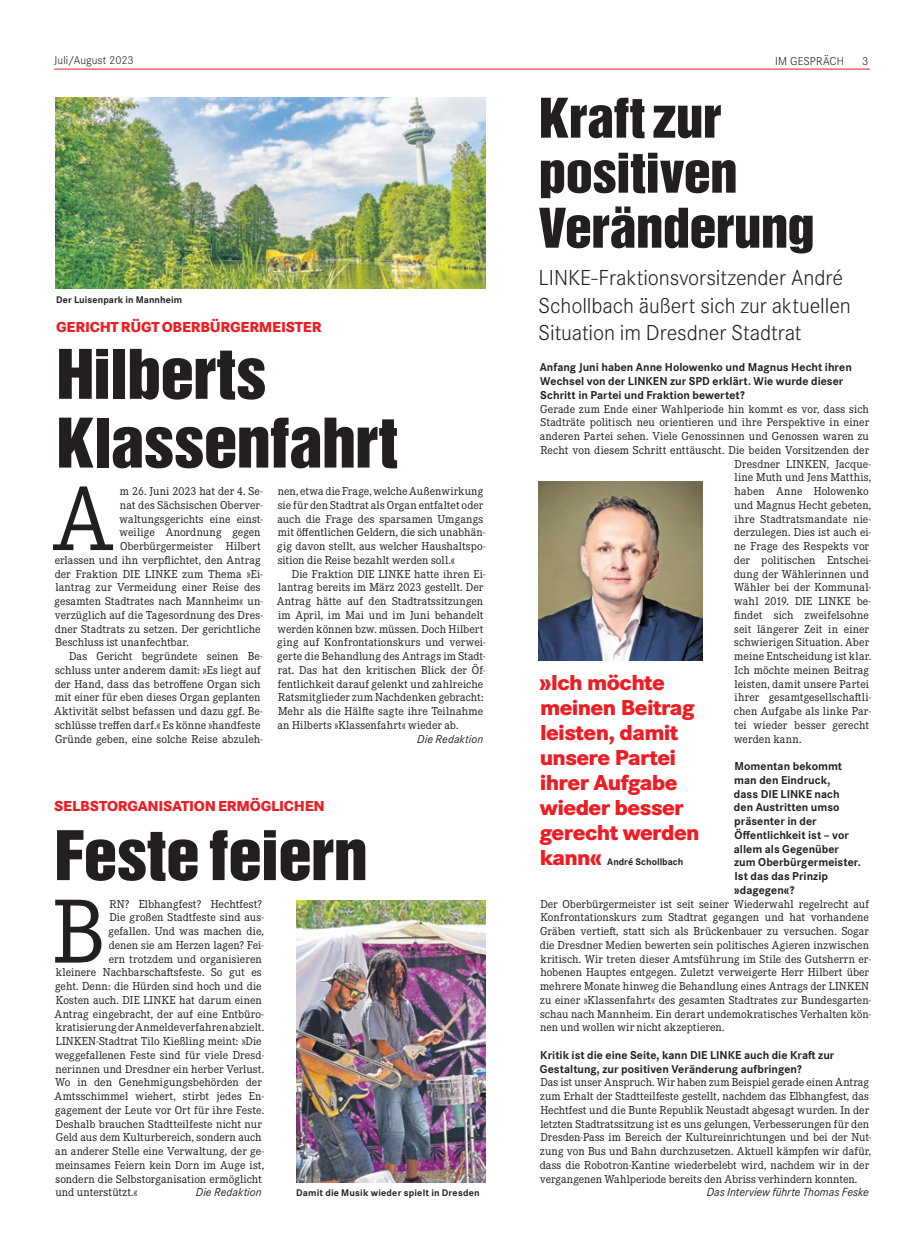
<style>
.page{position:relative;width:922px;height:1258px;background:#fff}
.page>*{position:absolute;margin:0;border:0;box-sizing:border-box;transform-origin:0 0}
.t1{font:94.38px "Corporate E Pro";color:#231f20}
.t2{font:62.5px/68.8px "Helvetica Inserat";letter-spacing:-.015em;color:#231f20;scale:1.1 1}
.t3{font:50px/55px "Helvetica Inserat";letter-spacing:-.01em;color:#231f20;scale:1.1 1}
.t4{font:300 22.5px/27.5px "Corporate S Pro";letter-spacing:-.005em;color:#231f20}
.t5{font:800 22.5px/25px "Corporate S Pro";letter-spacing:-.03em;color:#ee1d23}
.t6{font:800 15px "Corporate S Pro";letter-spacing:-.015em;color:#ee1d23}
.t7{font:italic 12.25px "Corporate S Pro";color:#231f20}
.t8{font:11.88px/13.8px "Corporate E Pro";letter-spacing:.005em;color:#231f20}
.t9{font:700 11.88px/13.8px "Corporate S Pro";color:#231f20}
.t10{font:300 11.88px "Corporate S Pro";letter-spacing:.01em;color:#231f20}
.t11{font:italic 11.88px "Corporate S Pro";letter-spacing:.005em;color:#231f20}
.t12{font:700 10px "Corporate S Pro";letter-spacing:.01em;color:#231f20}
</style>
<div class="page">
<hr style="left:54px;top:69px;width:815px;height:1px;background:#ee1d23">
<img style="left:55px;top:97px;width:430px;height:192px">
<img style="left:296px;top:901px;width:189px;height:282px">
<img style="left:538px;top:481px;width:164px;height:179px">
<p class="t10" style="left:54px;top:52px;width:81px">Juli/August 2023</p>
<p class="t12" style="left:56px;top:291px;width:127px">Der Luisenpark in Mannheim</p>
<p class="t6" style="left:56px;top:315px;width:267px">GERICHT RÜGT OBERBÜRGERMEISTER</p>
<h2 class="t2" style="left:56px;top:341px;width:312px">Hilberts<br>Klassenfahrt</h2>
<h1 class="t1" style="left:52px;top:455px;width:63px">A</h1>
<p class="t8" style="left:120px;top:484px;width:144px">m 26. Juni 2023 hat der 4. Se-</p>
<p class="t8" style="left:120px;top:497px;width:144px">nat des Sächsischen Oberver-</p>
<p class="t8" style="left:119px;top:511px;width:145px">waltungsgerichts eine einst-</p>
<p class="t8" style="left:119px;top:525px;width:142px">weilige Anordnung gegen</p>
<p class="t8" style="left:120px;top:539px;width:142px">Oberbürgermeister Hilbert</p>
<p class="t8" style="left:55px;top:552px;width:207px">erlassen und ihn verpflichtet, den Antrag</p>
<p class="t8" style="left:55px;top:566px;width:209px">der Fraktion DIE LINKE zum Thema »Ei-</p>
<p class="t8" style="left:55px;top:580px;width:207px">lantrag zur Vermeidung einer Reise des</p>
<p class="t8" style="left:55px;top:594px;width:209px">gesamten Stadtrates nach Mannheim« un-</p>
<p class="t8" style="left:55px;top:607px;width:209px">verzüglich auf die Tagesordnung des Dres-</p>
<p class="t8" style="left:55px;top:621px;width:207px">dner Stadtrats zu setzen. Der gerichtliche</p>
<p class="t8" style="left:55px;top:635px;width:135px">Beschluss ist unanfechtbar.</p>
<p class="t8" style="left:69px;top:649px;width:195px">Das Gericht begründete seinen Be-</p>
<p class="t8" style="left:55px;top:662px;width:207px">schluss unter anderem damit: »Es liegt auf</p>
<p class="t8" style="left:55px;top:676px;width:207px">der Hand, dass das betroffene Organ sich</p>
<p class="t8" style="left:55px;top:690px;width:207px">mit einer für eben dieses Organ geplanten</p>
<p class="t8" style="left:54px;top:704px;width:210px">Aktivität selbst befassen und dazu ggf. Be-</p>
<p class="t8" style="left:55px;top:717px;width:207px">schlüsse treffen darf.« Es könne »handfeste</p>
<p class="t8" style="left:55px;top:731px;width:209px">Gründe geben, eine solche Reise abzuleh-</p>
<p class="t8" style="left:277px;top:484px;width:209px">nen, etwa die Frage, welche Außenwirkung sie für den Stadtrat als Organ entfaltet oder auch die Frage des sparsamen Umgangs mit öffentlichen Geldern, die sich unabhän&shy;gig davon stellt, aus welcher Haushaltspo&shy;sition die Reise bezahlt werden soll.«</p>
<p class="t8" style="left:277px;top:566px;width:210px;text-indent:15px">Die Fraktion DIE LINKE hatte ihren Ei&shy;lantrag bereits im März 2023 gestellt. Der Antrag hätte auf den Stadtratssitzungen im April, im Mai und im Juni behandelt werden können bzw. müssen. Doch Hilbert ging auf Konfrontationskurs und verwei&shy;gerte die Behandlung des Antrags im Stadt&shy;rat. Das hat den kritischen Blick der Öf&shy;fentlichkeit darauf gelenkt und zahlreiche Ratsmitglieder zum Nachdenken gebracht:<br>Mehr als die Hälfte sagte ihre Teilnahme an Hilberts »Klassenfahrt« wieder ab.</p>
<p class="t11" style="left:417px;top:730px;width:67px">Die Redaktion</p>
<p class="t6" style="left:54px;top:794px;width:272px">SELBSTORGANISATION ERMÖGLICHEN</p>
<h2 class="t2" style="left:54px;top:823px;width:287px">Feste feiern</h2>
<h1 class="t1" style="left:52px;top:867px;width:54px">B</h1>
<p class="t8" style="left:109px;top:896px;width:154px">RN? Elbhangfest? Hechtfest?</p>
<p class="t8" style="left:109px;top:910px;width:156px">Die großen Stadtfeste sind aus-</p>
<p class="t8" style="left:109px;top:924px;width:157px">gefallen. Und was machen die,</p>
<p class="t8" style="left:109px;top:937px;width:157px">denen sie am Herzen lagen? Fei-</p>
<p class="t8" style="left:109px;top:951px;width:154px">ern trotzdem und organisieren</p>
<p class="t8" style="left:56px;top:965px;width:207px">kleinere Nachbarschaftsfeste. So gut es</p>
<p class="t8" style="left:55px;top:979px;width:208px">geht. Denn: die Hürden sind hoch und die</p>
<p class="t8" style="left:56px;top:992px;width:207px">Kosten auch. DIE LINKE hat darum einen</p>
<p class="t8" style="left:55px;top:1006px;width:211px">Antrag eingebracht, der auf eine Entbüro-</p>
<p class="t8" style="left:56px;top:1020px;width:210px">kratisierung der Anmeldeverfahren abzielt.</p>
<p class="t8" style="left:56px;top:1034px;width:207px">LINKEN-Stadtrat Tilo Kießling meint: »Die</p>
<p class="t8" style="left:55px;top:1047px;width:210px">weggefallenen Feste sind für viele Dresd-</p>
<p class="t8" style="left:56px;top:1061px;width:210px">nerinnen und Dresdner ein herber Verlust.</p>
<p class="t8" style="left:55px;top:1075px;width:208px">Wo in den Genehmigungsbehörden der</p>
<p class="t8" style="left:55px;top:1089px;width:211px">Amtsschimmel wiehert, stirbt jedes En-</p>
<p class="t8" style="left:55px;top:1102px;width:210px">gagement der Leute vor Ort für ihre Feste.</p>
<p class="t8" style="left:56px;top:1116px;width:207px">Deshalb brauchen Stadtteilfeste nicht nur</p>
<p class="t8" style="left:56px;top:1130px;width:207px">Geld aus dem Kulturbereich, sondern auch</p>
<p class="t8" style="left:55px;top:1144px;width:210px">an anderer Stelle eine Verwaltung, der ge-</p>
<p class="t8" style="left:55px;top:1157px;width:210px">meinsames Feiern kein Dorn im Auge ist,</p>
<p class="t8" style="left:55px;top:1171px;width:208px">sondern die Selbstorganisation ermöglicht</p>
<p class="t8" style="left:55px;top:1185px;width:84px">und unterstützt.«</p>
<p class="t11" style="left:196px;top:1184px;width:67px">Die Redaktion</p>
<p class="t12" style="left:296px;top:1185px;width:185px">Damit die Musik wieder spielt in Dresden</p>
<p class="t10" style="left:775px;top:53px;width:70px">IM GESPRÄCH</p>
<p class="t10" style="left:862px;top:53px;width:8px">3</p>
<h3 class="t3" style="left:538px;top:92px;width:252px">Kraft zur positiven<br>Veränderung</h3>
<h3 class="t4" style="left:538px;top:262px;width:314px">LINKE-Fraktionsvorsitzender André<br>Schollbach äußert sich zur aktuellen<br>Situation im Dresdner Stadtrat</h3>
<p class="t9" style="left:539px;top:360px;width:313px">Anfang Juni haben Anne Holowenko und Magnus Hecht ihren<br>Wechsel von der LINKEN zur SPD erklärt. Wie wurde dieser<br>Schritt in Partei und Fraktion bewertet?</p>
<p class="t8" style="left:540px;top:401px;width:330px">Gerade zum Ende einer Wahlperiode hin kommt es vor, dass sich</p>
<p class="t8" style="left:540px;top:415px;width:330px">Stadträte politisch neu orientieren und ihre Perspektive in einer</p>
<p class="t8" style="left:539px;top:429px;width:330px">anderen Partei sehen. Viele Genossinnen und Genossen waren zu</p>
<p class="t8" style="left:540px;top:442px;width:330px">Recht von diesem Schritt enttäuscht. Die beiden Vorsitzenden der</p>
<p class="t8" style="left:734px;top:456px;width:138px">Dresdner LINKEN, Jacque-</p>
<p class="t8" style="left:734px;top:470px;width:138px">line Muth und Jens Matthis,</p>
<p class="t8" style="left:734px;top:484px;width:136px">haben Anne Holowenko</p>
<p class="t8" style="left:734px;top:497px;width:139px">und Magnus Hecht gebeten,</p>
<p class="t8" style="left:734px;top:511px;width:138px">ihre Stadtratsmandate nie-</p>
<p class="t8" style="left:733px;top:525px;width:139px">derzulegen. Dies ist auch ei-</p>
<p class="t8" style="left:734px;top:539px;width:136px">ne Frage des Respekts vor</p>
<p class="t8" style="left:733px;top:552px;width:139px">der politischen Entschei-</p>
<p class="t8" style="left:733px;top:566px;width:137px">dung der Wählerinnen und</p>
<p class="t8" style="left:733px;top:580px;width:139px">Wähler bei der Kommunal-</p>
<p class="t8" style="left:733px;top:594px;width:139px">wahl 2019. DIE LINKE be-</p>
<p class="t8" style="left:734px;top:607px;width:136px">findet sich zweifelsohne</p>
<p class="t8" style="left:734px;top:621px;width:136px">seit längerer Zeit in einer</p>
<p class="t8" style="left:734px;top:635px;width:136px">schwierigen Situation. Aber</p>
<p class="t8" style="left:734px;top:649px;width:138px">meine Entscheidung ist klar.</p>
<p class="t8" style="left:734px;top:662px;width:136px">Ich möchte meinen Beitrag</p>
<p class="t8" style="left:734px;top:676px;width:136px">leisten, damit unsere Partei</p>
<p class="t8" style="left:734px;top:690px;width:138px">ihrer gesamtgesellschaftli-</p>
<p class="t8" style="left:733px;top:704px;width:139px">chen Aufgabe als linke Par-</p>
<p class="t8" style="left:734px;top:717px;width:136px">tei wieder besser gerecht</p>
<p class="t8" style="left:733px;top:731px;width:69px">werden kann.</p>
<p class="t9" style="left:733px;top:758px;width:128px">Momentan bekommt man den Eindruck,<br>dass DIE LINKE nach den Austritten umso präsenter in der<br>Öffentlichkeit ist – vor allem als Gegenüber zum Oberbürgermeister.<br>Ist das das Prinzip »dagegen«?</p>
<p class="t8" style="left:539px;top:896px;width:333px">Der Oberbürgermeister ist seit seiner Wiederwahl regelrecht auf Konfrontationskurs zum Stadtrat gegangen und hat vorhandene Gräben vertieft, statt sich als Brückenbauer zu versuchen. Sogar die Dresdner Medien bewerten sein politisches Agieren inzwischen kritisch. Wir treten dieser Amtsführung im Stile des Gutsherrn er&shy;hobenen Hauptes entgegen. Zuletzt verweigerte Herr Hilbert über mehrere Monate hinweg die Behandlung eines Antrags der LINKEN zu einer »Klassenfahrt« des gesamten Stadtrates zur Bundesgarten&shy;schau nach Mannheim. Ein derart undemokratisches Verhalten kön&shy;nen und wollen wir nicht akzeptieren.</p>
<p class="t9" style="left:540px;top:1047px;width:296px">Kritik ist die eine Seite, kann DIE LINKE auch die Kraft zur<br>Gestaltung, zur positiven Veränderung aufbringen?</p>
<p class="t8" style="left:539px;top:1075px;width:333px">Das ist unser Anspruch. Wir haben zum Beispiel gerade einen Antrag zum Erhalt der Stadtteilfeste gestellt, nachdem das Elbhangfest, das Hechtfest und die Bunte Republik Neustadt abgesagt wurden. In der letzten Stadtratssitzung ist es uns gelungen, Verbesserungen für den Dresden-Pass im Bereich der Kultureinrichtungen und bei der Nut&shy;zung von Bus und Bahn durchzusetzen. Aktuell kämpfen wir dafür, dass die Robotron-Kantine wiederbelebt wird, nachdem wir in der vergangenen Wahlperiode bereits den Abriss verhindern konnten.</p>
<p class="t7" style="left:706px;top:1183px;width:164px">Das Interview führte Thomas Feske</p>
<h3 class="t5" style="left:538px;top:668px;width:162px">»Ich möchte meinen Beitrag leisten, damit unsere Partei ihrer Aufgabe wieder besser gerecht werden kann«</h3>
<p class="t12" style="left:607px;top:854px;width:78px">André Schollbach</p>
</div>
